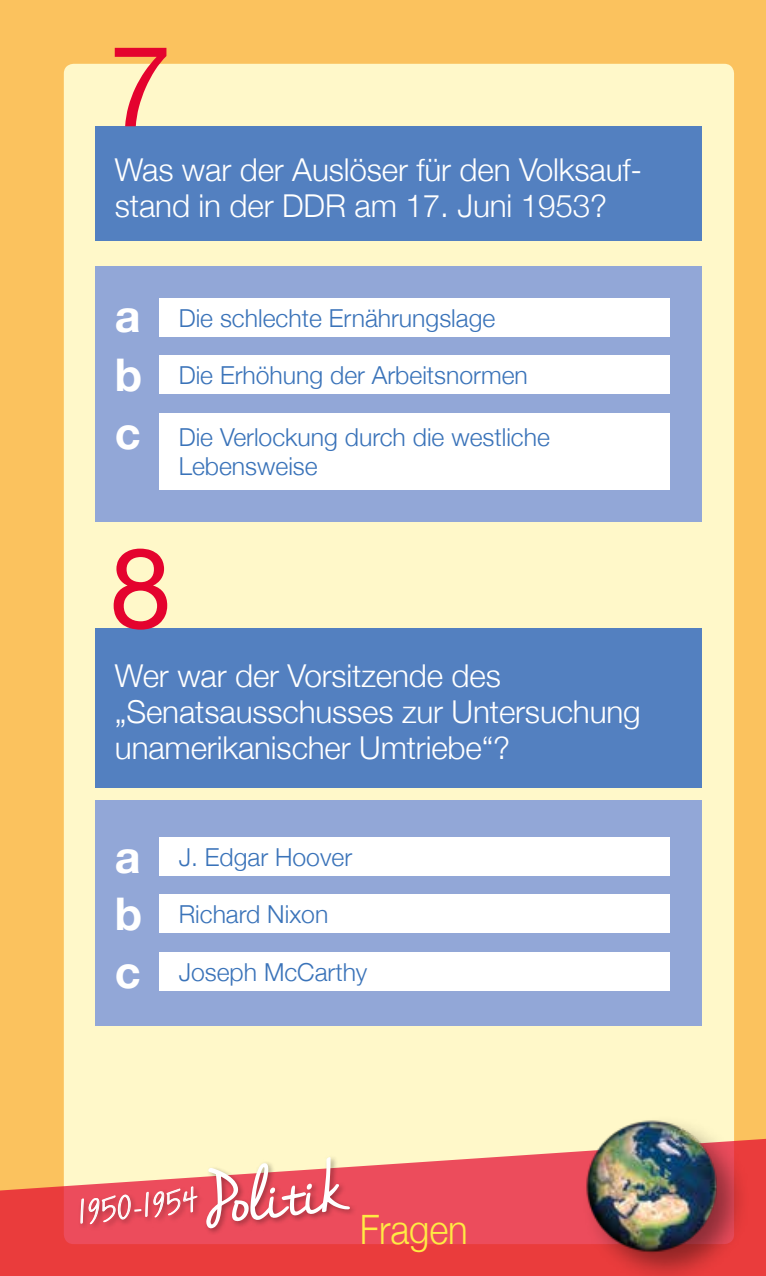
<style>
.page{position:relative;width:766px;height:1276px;background:#fff}
.page>*{position:absolute;margin:0;border:0;box-sizing:border-box;transform-origin:0 0}
.t1{font:112.5px "Helvetica Neue";color:#e4032e}
.t2{font:700 45px/57.4px "Helvetica Neue";color:#fff;text-align:justify}
.t3{font:300 40.5px "Helvetica Neue";letter-spacing:-.005em;color:#ffeb43;scale:.9 1}
.t4{font:32.4px "Nella Sue Demo";color:#fff;scale:.9 1}
.t5{font:300 31.5px/36px "Helvetica Neue";letter-spacing:-.005em;color:#fff}
.t6{font:300 24.75px/29.2px "Helvetica Neue";color:#3a73b9}
.s1{font-family:"Helvetica Neue";font-size:26.32px}
.s2{font-size:63px}
</style>
<div class="page">
<div style="left:0;top:0;width:765px;height:1276px;background:#fbc25e"></div>
<div style="left:64px;top:64px;width:669px;height:1180px;background:#fff8c9;border-radius:10px"></div>
<svg style="left:0;top:1137px;width:765px;height:139px"></svg>
<div style="left:96px;top:126px;width:606px;height:115px;background:#5380c0"></div>
<div style="left:96px;top:800px;width:606px;height:225px;background:#92a7d7"></div>
<div style="left:159px;top:837px;width:511px;height:38px;background:#fff"></div>
<div style="left:159px;top:894px;width:511px;height:39px;background:#fff"></div>
<div style="left:159px;top:952px;width:511px;height:38px;background:#fff"></div>
<div style="left:96px;top:266px;width:606px;height:255px;background:#92a7d7"></div>
<div style="left:159px;top:298px;width:511px;height:38px;background:#fff"></div>
<div style="left:159px;top:355px;width:511px;height:39px;background:#fff"></div>
<div style="left:159px;top:413px;width:511px;height:76px;background:#fff"></div>
<div style="left:203px;top:1154px;width:154px;height:81px;background:#000;opacity:.35"></div>
<svg style="left:205px;top:1137px;width:145px;height:115px"></svg>
<div style="left:77px;top:1184px;width:127px;height:47px;background:#000;opacity:.35"></div>
<svg style="left:80px;top:1181px;width:51px;height:44px;background:#e76f78"></svg>
<svg style="left:145px;top:1184px;width:53px;height:34px;background:#e46b77"></svg>
<div style="left:580px;top:1114px;width:169px;height:162px;background:#000;opacity:.4"></div>
<img style="left:580px;top:1115px;width:142px;height:142px">
<div style="left:96px;top:628px;width:606px;height:160px;background:#5380c0"></div>
<h1 class="t1" style="left:109px;top:5px;width:64px">7</h1>
<p class="t5" style="left:115px;top:149px;width:528px">Was war der Auslöser für den Volksauf&shy;stand in der DDR am 17. Juni 1953?</p>
<h2 class="t2" style="left:115px;top:288px;width:29px;line-height:58.5px">a b c</h2>
<p class="t6" style="left:179px;top:301px;width:318px">Die schlechte Ernährungslage</p>
<p class="t6" style="left:179px;top:359px;width:350px">Die Erhöhung der Arbeitsnormen</p>
<p class="t6" style="left:179px;top:421px;width:372px">Die Verlockung durch die westliche<br>Lebensweise</p>
<h1 class="t1" style="left:109px;top:507px;width:64px">8</h1>
<p class="t5" style="left:115px;top:656px;width:527px">Wer war der Vorsitzende des „Senatsausschusses zur Untersuchung unamerikanischer Umtriebe“?</p>
<h2 class="t2" style="left:115px;top:829px;width:29px">a b c</h2>
<p class="t6" style="left:179px;top:840px;width:175px">J. Edgar Hoover</p>
<p class="t6" style="left:179px;top:898px;width:151px">Richard Nixon</p>
<p class="t6" style="left:179px;top:955px;width:190px">Joseph McCarthy</p>
<p class="t4" style="left:75px;top:1193px;width:298px;rotate:-6deg">1950<span class="s1">-</span>1954 <span class="s2">Politik</span></p>
<p class="t3" style="left:360px;top:1197px;width:121px">Fragen</p>
</div>
